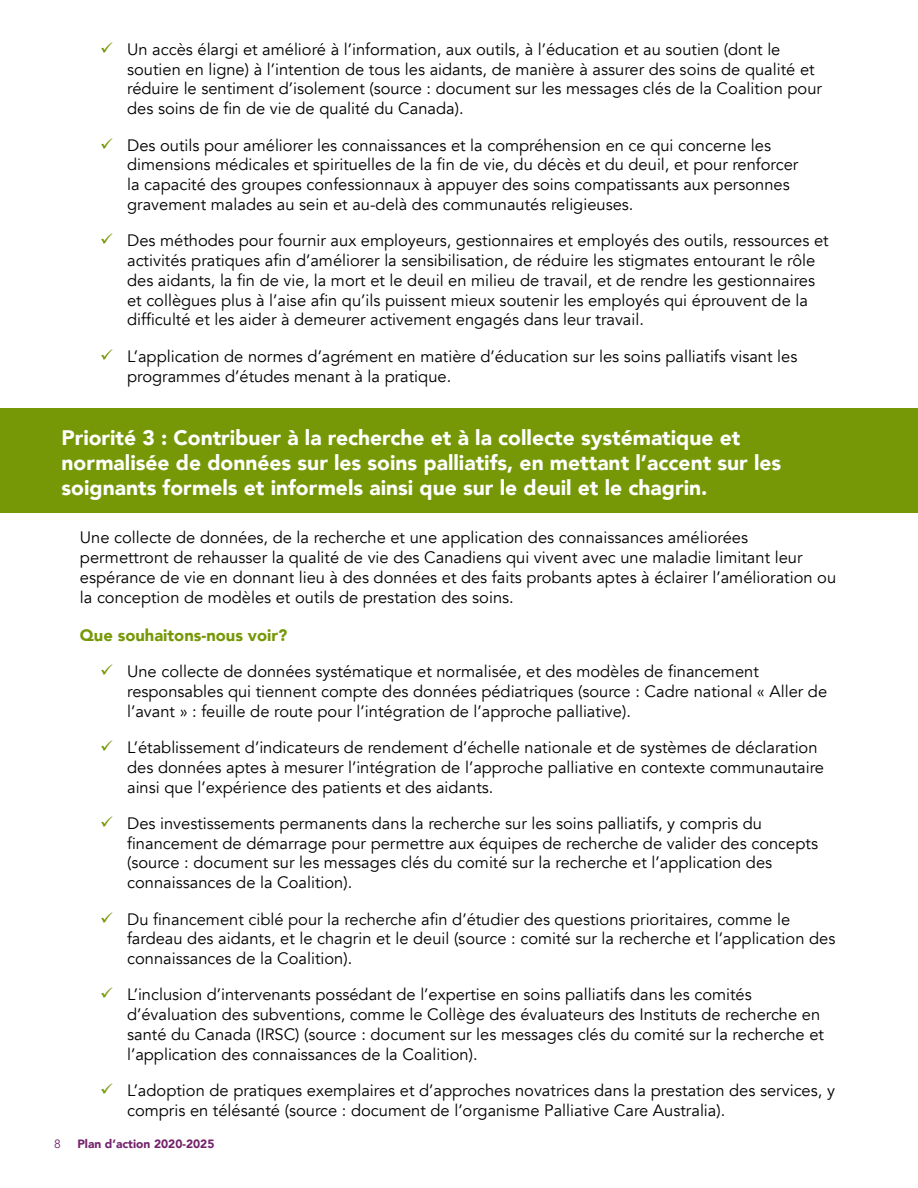
<style>
.page{position:relative;width:918px;height:1188px;background:#fff}
.page>*{position:absolute;margin:0;border:0;box-sizing:border-box;transform-origin:0 0}
.t1{font:900 21px/25.2px "Avenir";color:#fff}
.t2{font:16.5px/19.8px "Avenir";color:#000}
.t3{font:900 16.5px "Avenir";color:#769807}
.t4{font:900 12px "Avenir";color:#74236d}
.s1{color:#769807}
.s2{font-weight:400}
</style>
<div class="page">
<div style="left:0;top:409px;width:918px;height:104px;background:#769807"></div>
<p class="t2" style="left:127px;top:40px;width:696px;text-indent:-27px"><span class="s1">✓</span> Un accès élargi et amélioré à l’information, aux outils, à l’éducation et au soutien (dont le soutien en ligne) à l’intention de tous les aidants, de manière à assurer des soins de qualité et réduire le sentiment d’isolement (source : document sur les messages clés de la Coalition pour des soins de fin de vie de qualité du Canada).</p>
<p class="t2" style="left:127px;top:135px;width:673px;text-indent:-27px"><span class="s1">✓</span> Des outils pour améliorer les connaissances et la compréhension en ce qui concerne les dimensions médicales et spirituelles de la fin de vie, du décès et du deuil, et pour renforcer la capacité des groupes confessionnaux à appuyer des soins compatissants aux personnes gravement malades au sein et au-delà des communautés religieuses.</p>
<p class="t2" style="left:127px;top:231px;width:703px;text-indent:-27px"><span class="s1">✓</span> Des méthodes pour fournir aux employeurs, gestionnaires et employés des outils, ressources et activités pratiques afin d’améliorer la sensibilisation, de réduire les stigmates entourant le rôle des aidants, la fin de vie, la mort et le deuil en milieu de travail, et de rendre les gestionnaires et collègues plus à l’aise afin qu’ils puissent mieux soutenir les employés qui éprouvent de la difficulté et les aider à demeurer activement engagés dans leur travail.</p>
<p class="t2" style="left:127px;top:346px;width:672px;text-indent:-27px"><span class="s1">✓</span> L’application de normes d’agrément en matière d’éducation sur les soins palliatifs visant les programmes d’études menant à la pratique.</p>
<p class="t1" style="left:62px;top:424px;width:721px">Priorité 3 : Contribuer à la recherche et à la collecte systématique et normalisée de données sur les soins palliatifs, en mettant l’accent sur les soignants formels et informels ainsi que sur le deuil et le chagrin.</p>
<p class="t2" style="left:80px;top:528px;width:758px">Une collecte de données, de la recherche et une application des connaissances améliorées permettront de rehausser la qualité de vie des Canadiens qui vivent avec une maladie limitant leur espérance de vie en donnant lieu à des données et des faits probants aptes à éclairer l’amélioration ou la conception de modèles et outils de prestation des soins.</p>
<p class="t3" style="left:80px;top:621px;width:209px">Que souhaitons-nous voir?</p>
<p class="t2" style="left:127px;top:662px;width:702px;text-indent:-27px"><span class="s1">✓</span> Une collecte de données systématique et normalisée, et des modèles de financement responsables qui tiennent compte des données pédiatriques (source : Cadre national « Aller de l’avant » : feuille de route pour l’intégration de l’approche palliative).</p>
<p class="t2" style="left:127px;top:738px;width:699px;text-indent:-27px"><span class="s1">✓</span> L’établissement d’indicateurs de rendement d’échelle nationale et de systèmes de déclaration des données aptes à mesurer l’intégration de l’approche palliative en contexte communautaire ainsi que l’expérience des patients et des aidants.</p>
<p class="t2" style="left:127px;top:814px;width:692px;text-indent:-27px"><span class="s1">✓</span> Des investissements permanents dans la recherche sur les soins palliatifs, y compris du financement de démarrage pour permettre aux équipes de recherche de valider des concepts (source : document sur les messages clés du comité sur la recherche et l’application des connaissances de la Coalition).</p>
<p class="t2" style="left:127px;top:909px;width:710px;text-indent:-27px"><span class="s1">✓</span> Du financement ciblé pour la recherche afin d’étudier des questions prioritaires, comme le fardeau des aidants, et le chagrin et le deuil (source : comité sur la recherche et l’application des connaissances de la Coalition).</p>
<p class="t2" style="left:127px;top:985px;width:698px;text-indent:-27px"><span class="s1">✓</span> L’inclusion d’intervenants possédant de l’expertise en soins palliatifs dans les comités d’évaluation des subventions, comme le Collège des évaluateurs des Instituts de recherche en santé du Canada (IRSC) (source : document sur les messages clés du comité sur la recherche et l’application des connaissances de la Coalition).</p>
<p class="t2" style="left:127px;top:1081px;width:709px;text-indent:-27px"><span class="s1">✓</span> L’adoption de pratiques exemplaires et d’approches novatrices dans la prestation des services, y compris en télésanté (source : document de l’organisme Palliative Care Australia).</p>
<p class="t4" style="left:54px;top:1133px;width:162px"><span class="s2">8</span> Plan d’action 2020-2025</p>
</div>
